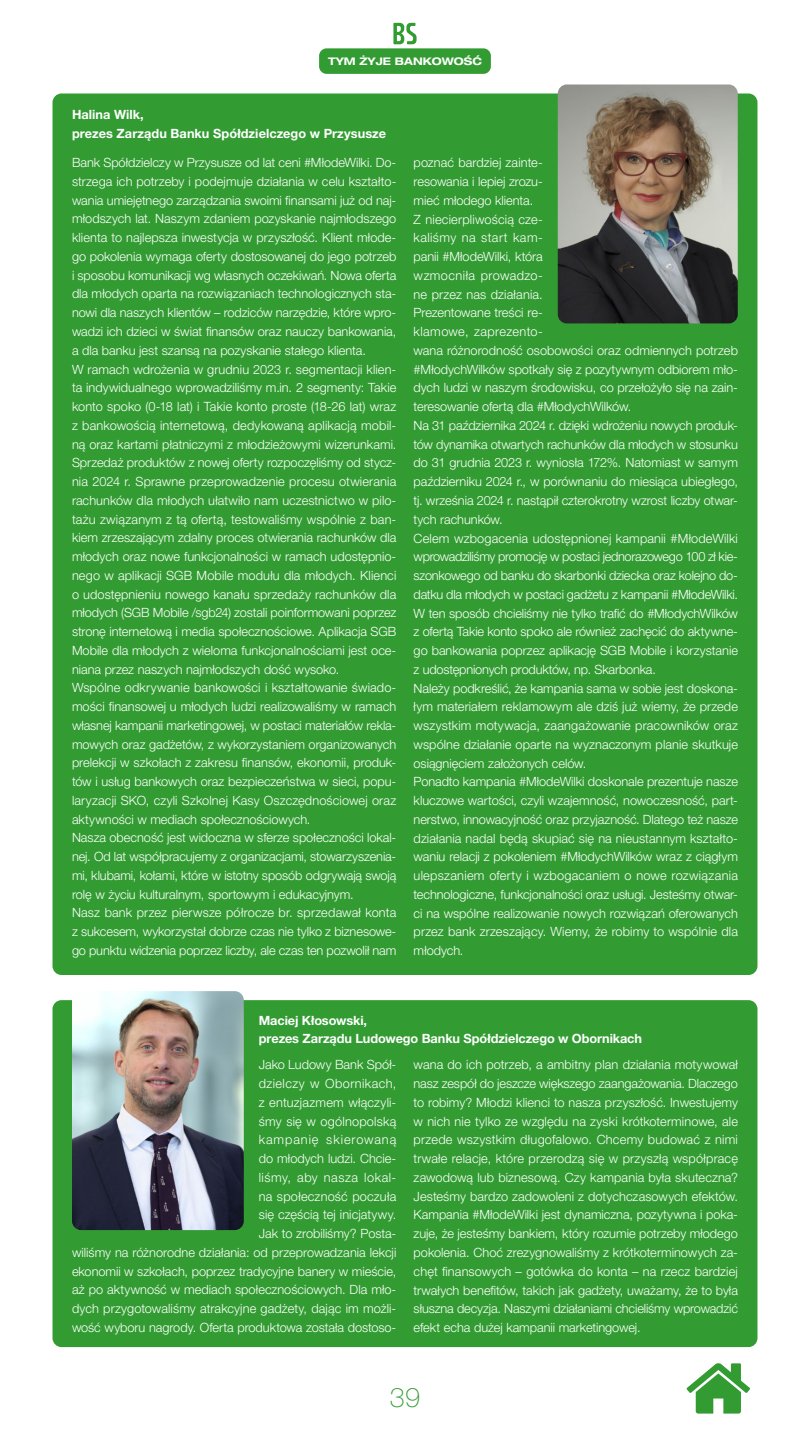
<style>
.page{position:relative;width:810px;height:1440px;background:#fff}
.page>*{position:absolute;margin:0;border:0;box-sizing:border-box;transform-origin:0 0}
.t1{font:100 27px "Helvetica Neue LT Pro";color:#329c32}
.t2{font:300 12.75px/18.8px "Helvetica Neue LT Pro";color:#fff}
.t3{font:700 12.75px/18.8px "Helvetica Neue LT Pro";color:#fff}
.t4{font:700 expanded 10.5px "Helvetica Neue LT Pro";color:#fff}
</style>
<div class="page">
<div style="left:319px;top:48px;width:172px;height:26px;background:#329c32;border-radius:7px"></div>
<div style="left:52px;top:94px;width:706px;height:881px;background:#329c32;border-radius:9px"></div>
<div style="left:52px;top:1000px;width:706px;height:347px;background:#329c32;border-radius:9px"></div>
<img style="left:558px;top:85px;width:180px;height:238px">
<img style="left:72px;top:991px;width:172px;height:239px">
<svg style="left:393px;top:23px;width:24px;height:21px"></svg>
<svg style="left:687px;top:1363px;width:63px;height:51px"></svg>
<p class="t4" style="left:328px;top:55px;width:155px">TYM ŻYJE BANKOWOŚĆ</p>
<p class="t3" style="left:72px;top:105px;width:316px">Halina Wilk,<br>prezes Zarządu Banku Spółdzielczego w Przysusze</p>
<p class="t2" style="left:72px;top:153px;width:326px">Bank Spółdzielczy w Przysusze od lat ceni #MłodeWilki. Do&shy;strzega ich potrzeby i podejmuje działania w celu kształto&shy;wania umiejętnego zarządzania swoimi finansami już od naj&shy;młodszych lat. Naszym zdaniem pozyskanie najmłodszego klienta to najlepsza inwestycja w przyszłość. Klient młode&shy;go pokolenia wymaga oferty dostosowanej do jego potrzeb i sposobu komunikacji wg własnych oczekiwań. Nowa oferta dla młodych oparta na rozwiązaniach technologicznych sta&shy;nowi dla naszych klientów – rodziców narzędzie, które wpro&shy;wadzi ich dzieci w świat finansów oraz nauczy bankowania, a dla banku jest szansą na pozyskanie stałego klienta.<br>W ramach wdrożenia w grudniu 2023 r. segmentacji klien&shy;ta indywidualnego wprowadziliśmy m.in. 2 segmenty: Takie konto spoko (0-18 lat) i Takie konto proste (18-26 lat) wraz z bankowością internetową, dedykowaną aplikacją mobil&shy;ną oraz kartami płatniczymi z młodzieżowymi wizerunkami.<br>Sprzedaż produktów z nowej oferty rozpoczęliśmy od stycz&shy;nia 2024 r. Sprawne przeprowadzenie procesu otwierania rachunków dla młodych ułatwiło nam uczestnictwo w pilo&shy;tażu związanym z tą ofertą, testowaliśmy wspólnie z ban&shy;kiem zrzeszającym zdalny proces otwierania rachunków dla młodych oraz nowe funkcjonalności w ramach udostępnio&shy;nego w aplikacji SGB Mobile modułu dla młodych. Klienci o udostępnieniu nowego kanału sprzedaży rachunków dla młodych (SGB Mobile /sgb24) zostali poinformowani poprzez stronę internetową i media społecznościowe. Aplikacja SGB Mobile dla młodych z wieloma funkcjonalnościami jest oce&shy;niana przez naszych najmłodszych dość wysoko.<br>Wspólne odkrywanie bankowości i kształtowanie świado&shy;mości finansowej u młodych ludzi realizowaliśmy w ramach własnej kampanii marketingowej, w postaci materiałów rekla&shy;mowych oraz gadżetów, z wykorzystaniem organizowanych prelekcji w szkołach z zakresu finansów, ekonomii, produk&shy;tów i usług bankowych oraz bezpieczeństwa w sieci, popu&shy;laryzacji SKO, czyli Szkolnej Kasy Oszczędnościowej oraz aktywności w mediach społecznościowych.<br>Nasza obecność jest widoczna w sferze społeczności lokal&shy;nej. Od lat współpracujemy z organizacjami, stowarzyszenia&shy;mi, klubami, kołami, które w istotny sposób odgrywają swoją rolę w życiu kulturalnym, sportowym i edukacyjnym.<br>Nasz bank przez pierwsze półrocze br. sprzedawał konta z sukcesem, wykorzystał dobrze czas nie tylko z biznesowe&shy;go punktu widzenia poprzez liczby, ale czas ten pozwolił nam</p>
<p class="t2" style="left:414px;top:153px;width:326px">poznać bardziej zainte-<br>resowania i lepiej zrozu-<br>mieć młodego klienta.<br>Z niecierpliwością cze-<br>kaliśmy na start kam-<br>panii #MłodeWilki, która<br>wzmocniła prowadzo-<br>ne przez nas działania.<br>Prezentowane treści re-<br>klamowe, zaprezento-<br>wana różnorodność osobowości oraz odmiennych potrzeb #MłodychWilków spotkały się z pozytywnym odbiorem mło&shy;dych ludzi w naszym środowisku, co przełożyło się na zain&shy;teresowanie ofertą dla #MłodychWilków.<br>Na 31 października 2024 r. dzięki wdrożeniu nowych produk&shy;tów dynamika otwartych rachunków dla młodych w stosunku do 31 grudnia 2023 r. wyniosła 172%. Natomiast w samym październiku 2024 r., w porównaniu do miesiąca ubiegłego, tj. września 2024 r. nastąpił czterokrotny wzrost liczby otwar&shy;tych rachunków.<br>Celem wzbogacenia udostępnionej kampanii #MłodeWilki wprowadziliśmy promocję w postaci jednorazowego 100 zł kie&shy;szonkowego od banku do skarbonki dziecka oraz kolejno do&shy;datku dla młodych w postaci gadżetu z kampanii #MłodeWilki.<br>W ten sposób chcieliśmy nie tylko trafić do #MłodychWilków z ofertą Takie konto spoko ale również zachęcić do aktywne&shy;go bankowania poprzez aplikację SGB Mobile i korzystanie z udostępnionych produktów, np. Skarbonka.<br>Należy podkreślić, że kampania sama w sobie jest doskona&shy;łym materiałem reklamowym ale dziś już wiemy, że przede wszystkim motywacja, zaangażowanie pracowników oraz wspólne działanie oparte na wyznaczonym planie skutkuje osiągnięciem założonych celów.<br>Ponadto kampania #MłodeWilki doskonale prezentuje nasze kluczowe wartości, czyli wzajemność, nowoczesność, part&shy;nerstwo, innowacyjność oraz przyjazność. Dlatego też nasze działania nadal będą skupiać się na nieustannym kształto&shy;waniu relacji z pokoleniem #MłodychWilków wraz z ciągłym ulepszaniem oferty i wzbogacaniem o nowe rozwiązania technologiczne, funkcjonalności oraz usługi. Jesteśmy otwar&shy;ci na wspólne realizowanie nowych rozwiązań oferowanych przez bank zrzeszający. Wiemy, że robimy to wspólnie dla młodych.</p>
<p class="t3" style="left:259px;top:1010px;width:385px">Maciej Kłosowski,<br>prezes Zarządu Ludowego Banku Spółdzielczego w Obornikach</p>
<p class="t2" style="left:72px;top:1055px;width:326px;text-align:right">Jako Ludowy Bank Spół-<br>dzielczy w Obornikach,<br>z entuzjazmem włączyli-<br>śmy się w ogólnopolską<br>kampanię skierowaną<br>do młodych ludzi. Chcie-<br>liśmy, aby nasza lokal-<br>na społeczność poczuła<br>się częścią tej inicjatywy.<br>Jak to zrobiliśmy? Posta-<br>wiliśmy na różnorodne działania: od przeprowadzania lekcji ekonomii w szkołach, poprzez tradycyjne banery w mieście, aż po aktywność w mediach społecznościowych. Dla mło&shy;dych przygotowaliśmy atrakcyjne gadżety, dając im możli&shy;wość wyboru nagrody. Oferta produktowa została dostoso-</p>
<p class="t2" style="left:414px;top:1055px;width:326px;text-align:justify">wana do ich potrzeb, a ambitny plan działania motywował nasz zespół do jeszcze większego zaangażowania. Dlaczego to robimy? Młodzi klienci to nasza przyszłość. Inwestujemy w nich nie tylko ze względu na zyski krótkoterminowe, ale przede wszystkim długofalowo. Chcemy budować z nimi trwałe relacje, które przerodzą się w przyszłą współpracę zawodową lub biznesową. Czy kampania była skuteczna?<br>Jesteśmy bardzo zadowoleni z dotychczasowych efektów.<br>Kampania #MłodeWilki jest dynamiczna, pozytywna i poka&shy;zuje, że jesteśmy bankiem, który rozumie potrzeby młodego pokolenia. Choć zrezygnowaliśmy z krótkoterminowych za&shy;chęt finansowych – gotówka do konta – na rzecz bardziej trwałych benefitów, takich jak gadżety, uważamy, że to była słuszna decyzja. Naszymi działaniami chcieliśmy wprowadzić efekt echa dużej kampanii marketingowej.</p>
<h1 class="t1" style="left:390px;top:1382px;width:32px">39</h1>
</div>
